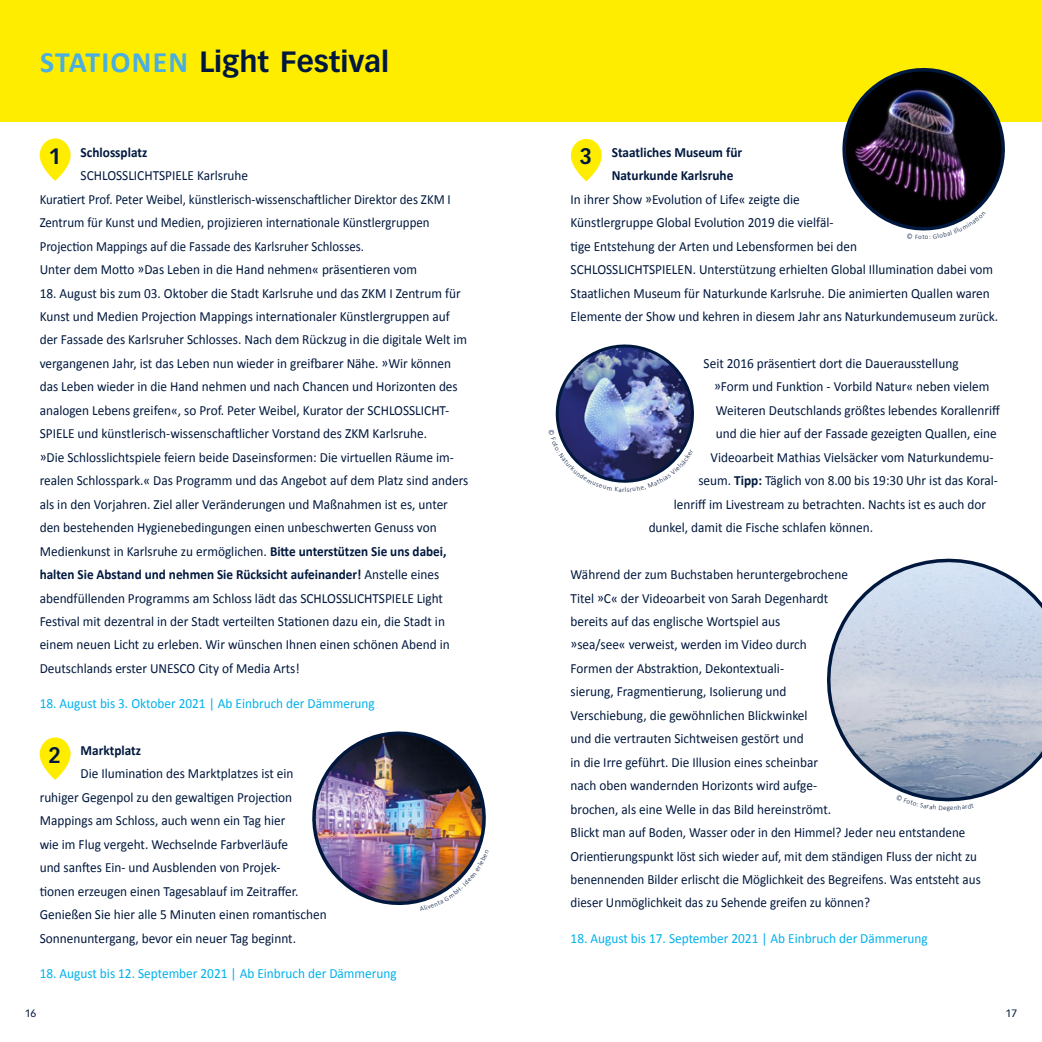
<style>
.page{position:relative;width:1042px;height:1042px;background:#fff}
.page>*{position:absolute;margin:0;border:0;box-sizing:border-box;transform-origin:0 0}
.t1{font:700 28.88px "Vectora LT Pro";color:#00183e}
.t2{font:700 21.88px "Vectora LT Pro";color:#00183e;scale:.96 1}
.t3{font:14px/23.4px "Calibri";color:#00183e;scale:.95 1}
.t4{font:14px "Calibri";color:#00b1eb;scale:.95 1}
.t5{font:700 14px/23.4px "Calibri";color:#00183e;scale:.95 1}
.t6{font:10.5px "Vectora LT Pro";color:#00183e}
.t7{font:300 7px "Calibri";color:#00183e}
.s1{font-family:"Calibri";font-size:29.75px;color:#4aaedf}
.s2{font-weight:700}
</style>
<div class="page">
<div style="left:0;top:0;width:1042px;height:122px;background:#ffed00"></div>
<svg style="left:39px;top:138px;width:32px;height:43px"></svg>
<svg style="left:570px;top:138px;width:32px;height:43px"></svg>
<svg style="left:39px;top:737px;width:32px;height:43px"></svg>
<svg style="left:827px;top:558px;width:215px;height:241px"></svg>
<img style="left:312px;top:731px;width:174px;height:175px">
<svg style="left:896px;top:795px;width:78px;height:7px"></svg>
<img style="left:842px;top:68px;width:163px;height:163px">
<img style="left:555px;top:344px;width:139px;height:139px">
<h1 class="t1" style="left:40px;top:44px;width:350px"><span class="s1">STATIONEN</span> Light Festival</h1>
<p class="t5" style="left:612px;top:140px;width:139px">Staatliches Museum für<br>Naturkunde Karlsruhe</p>
<p class="t3" style="left:570px;top:187px;width:451px">In ihrer Show »Evolution of Life« zeigte die<br>Künstlergruppe Global Evolution 2019 die vielfäl-<br>tige Entstehung der Arten und Lebensformen bei den<br>SCHLOSSLICHTSPIELEN. Unterstützung erhielten Global Illumination dabei vom Staatlichen Museum für Naturkunde Karlsruhe. Die animierten Quallen waren Elemente der Show und kehren in diesem Jahr ans Naturkundemuseum zurück.</p>
<p class="t3" style="left:703px;top:351px;width:270px">Seit 2016 präsentiert dort die Dauerausstellung</p>
<p class="t3" style="left:714px;top:375px;width:291px">»Form und Funktion - Vorbild Natur« neben vielem</p>
<p class="t3" style="left:716px;top:398px;width:301px">Weiteren Deutschlands größtes lebendes Korallenriff</p>
<p class="t3" style="left:716px;top:421px;width:297px">und die hier auf der Fassade gezeigten Quallen, eine</p>
<p class="t3" style="left:710px;top:445px;width:299px">Videoarbeit Mathias Vielsäcker vom Naturkundemu-</p>
<p class="t3" style="left:698px;top:468px;width:317px">seum. <span class="s2">Tipp:</span> Täglich von 8.00 bis 19:30 Uhr ist das Koral-</p>
<p class="t3" style="left:674px;top:492px;width:330px">lenriff im Livestream zu betrachten. Nachts ist es auch dor</p>
<p class="t3" style="left:649px;top:515px;width:238px">dunkel, damit die Fische schlafen können.</p>
<p class="t3" style="left:570px;top:562px;width:433px">Während der zum Buchstaben heruntergebrochene<br>Titel »C« der Videoarbeit von Sarah Degenhardt<br>bereits auf das englische Wortspiel aus<br>»sea/see« verweist, werden im Video durch<br>Formen der Abstraktion, Dekontextuali-<br>sierung, Fragmentierung, Isolierung und<br>Verschiebung, die gewöhnlichen Blickwinkel<br>und die vertrauten Sichtweisen gestört und<br>in die Irre geführt. Die Illusion eines scheinbar<br>nach oben wandernden Horizonts wird aufge-<br>brochen, als eine Welle in das Bild hereinströmt.<br>Blickt man auf Boden, Wasser oder in den Himmel? Jeder neu entstandene Orientierungspunkt löst sich wieder auf, mit dem ständigen Fluss der nicht zu benennenden Bilder erlischt die Möglichkeit des Begreifens. Was entsteht aus dieser Unmöglichkeit das zu Sehende greifen zu können?</p>
<p class="t4" style="left:570px;top:928px;width:377px">18. August bis 17. September 2021 | Ab Einbruch der Dämmerung</p>
<p class="t5" style="left:81px;top:140px;width:72px">Schlossplatz</p>
<p class="t3" style="left:40px;top:163px;width:434px;text-indent:41px">SCHLOSSLICHTSPIELE Karlsruhe<br>Kuratiert Prof. Peter Weibel, künstlerisch-wissenschaftlicher Direktor des ZKM I Zentrum für Kunst und Medien, projizieren internationale Künstlergruppen Projection Mappings auf die Fassade des Karlsruher Schlosses.<br>Unter dem Motto »Das Leben in die Hand nehmen« präsentieren vom</p>
<p class="t3" style="left:40px;top:281px;width:453px">18. August bis zum 03. Oktober die Stadt Karlsruhe und das ZKM I Zentrum für Kunst und Medien Projection Mappings internationaler Künstlergruppen auf der Fassade des Karlsruher Schlosses. Nach dem Rückzug in die digitale Welt im vergangenen Jahr, ist das Leben nun wieder in greifbarer Nähe. »Wir können das Leben wieder in die Hand nehmen und nach Chancen und Horizonten des analogen Lebens greifen«, so Prof. Peter Weibel, Kurator der SCHLOSSLICHT-SPIELE und künstlerisch-wissenschaftlicher Vorstand des ZKM Karlsruhe.<br>»Die Schlosslichtspiele feiern beide Daseinsformen: Die virtuellen Räume im&shy;realen Schlosspark.« Das Programm und das Angebot auf dem Platz sind anders als in den Vorjahren. Ziel aller Veränderungen und Maßnahmen ist es, unter den bestehenden Hygienebedingungen einen unbeschwerten Genuss von Medienkunst in Karlsruhe zu ermöglichen. <span class="s2">Bitte unterstützen Sie uns dabei, halten Sie Abstand und nehmen Sie Rücksicht aufeinander!</span> Anstelle eines abendfüllenden Programms am Schloss lädt das SCHLOSSLICHTSPIELE Light Festival mit dezentral in der Stadt verteilten Stationen dazu ein, die Stadt in einem neuen Licht zu erleben. Wir wünschen Ihnen einen schönen Abend in Deutschlands erster UNESCO City of Media Arts!</p>
<p class="t4" style="left:40px;top:694px;width:354px">18. August bis 3. Oktober 2021 | Ab Einbruch der Dämmerung</p>
<p class="t5" style="left:81px;top:738px;width:65px">Marktplatz</p>
<p class="t3" style="left:40px;top:761px;width:304px;text-indent:41px">Die Ilumination des Marktplatzes ist ein ruhiger Gegenpol zu den gewaltigen Projection Mappings am Schloss, auch wenn ein Tag hier<br>wie im Flug vergeht. Wechselnde Farbverläufe<br>und sanftes Ein- und Ausblenden von Projek-<br>tionen erzeugen einen Tagesablauf im Zeitraffer.<br>Genießen Sie hier alle 5 Minuten einen romantischen Sonnenuntergang, bevor ein neuer Tag beginnt.</p>
<p class="t4" style="left:40px;top:963px;width:377px">18. August bis 12. September 2021 | Ab Einbruch der Dämmerung</p>
<h2 class="t2" style="left:48px;top:142px;width:14px">1</h2>
<h2 class="t2" style="left:579px;top:143px;width:14px">3</h2>
<p class="t7" style="left:922px;top:233px;width:4px">t</p>
<h2 class="t2" style="left:48px;top:741px;width:14px">2</h2>
<p class="t7" style="left:947px;top:803px;width:5px">g</p>
<p class="t6" style="left:25px;top:1007px;width:13px">16</p>
<p class="t6" style="left:1005px;top:1007px;width:13px">17</p>
</div>
